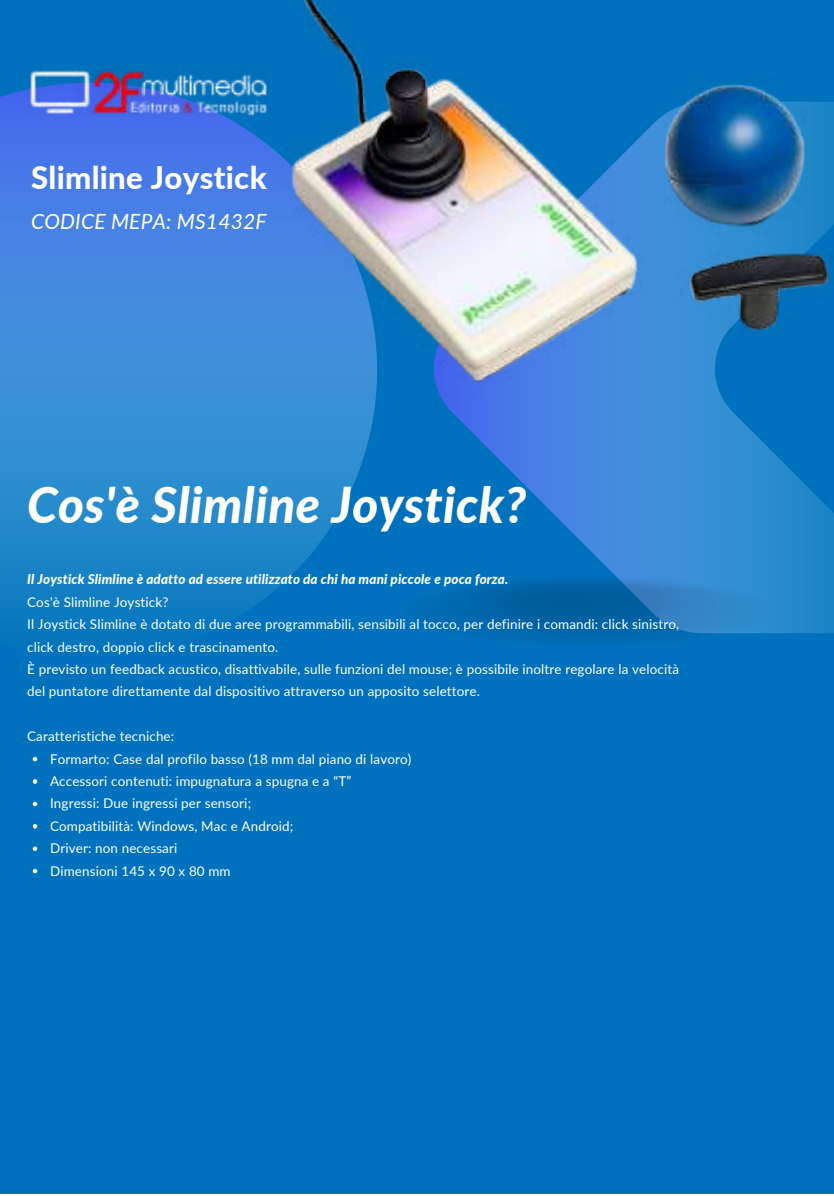
<style>
.page{position:relative;width:834px;height:1196px;background:#fff}
.page>*{position:absolute;margin:0;border:0;box-sizing:border-box;transform-origin:0 0}
.t1{font:italic 800 49.4px "Lato";letter-spacing:.01em;color:#fff}
.t2{font:800 31px "Lato";letter-spacing:.01em;color:#fff}
.t3{font:italic 21px "Lato";letter-spacing:.01em;color:#fff}
.t4{font:13.4px/22.4px "Lato";letter-spacing:.01em;color:#fff}
.t5{font:italic 800 13.4px "Lato";letter-spacing:.01em;color:#fff}
</style>
<div class="page">
<div style="left:0;top:0;width:834px;height:1193px;background:#0071bc"></div>
<svg style="left:558px;top:518px;width:276px;height:115px;background:#2c89d0"></svg>
<img style="left:439px;top:574px;width:335px;height:66px">
<svg style="left:0;top:89px;width:336px;height:531px;background:#3385d6"></svg>
<img style="left:27px;top:66px;width:234px;height:53px">
<svg style="left:33px;top:757px;width:4px;height:4px"></svg>
<svg style="left:33px;top:779px;width:4px;height:4px"></svg>
<svg style="left:33px;top:801px;width:4px;height:5px"></svg>
<svg style="left:33px;top:824px;width:4px;height:4px"></svg>
<svg style="left:33px;top:846px;width:4px;height:5px"></svg>
<svg style="left:33px;top:869px;width:4px;height:4px"></svg>
<img style="left:261px;top:0;width:573px;height:518px">
<h2 class="t2" style="left:31px;top:159px;width:237px">Slimline Joystick</h2>
<h3 class="t3" style="left:31px;top:209px;width:237px">CODICE MEPA: MS1432F</h3>
<h1 class="t1" style="left:27px;top:474px;width:500px">Cos'è Slimline Joystick?</h1>
<p class="t5" style="left:27px;top:571px;width:482px">Il Joystick Slimline è adatto ad essere utilizzato da chi ha mani piccole e poca forza.</p>
<p class="t4" style="left:27px;top:590px;width:653px">Cos'è Slimline Joystick?<br>Il Joystick Slimline è dotato di due aree programmabili, sensibili al tocco, per definire i comandi: click sinistro, click destro, doppio click e trascinamento.<br>È previsto un feedback acustico, disattivabile, sulle funzioni del mouse; è possibile inoltre regolare la velocità del puntatore direttamente dal dispositivo attraverso un apposito selettore.</p>
<p class="t4" style="left:27px;top:725px;width:148px">Caratteristiche tecniche:</p>
<p class="t4" style="left:50px;top:747px;width:363px">Formarto: Case dal profilo basso (18 mm dal piano di lavoro)<br>Accessori contenuti: impugnatura a spugna e a “T”<br>Ingressi: Due ingressi per sensori;<br>Compatibilità: Windows, Mac e Android;<br>Driver: non necessari<br>Dimensioni 145 x 90 x 80 mm</p>
</div>
